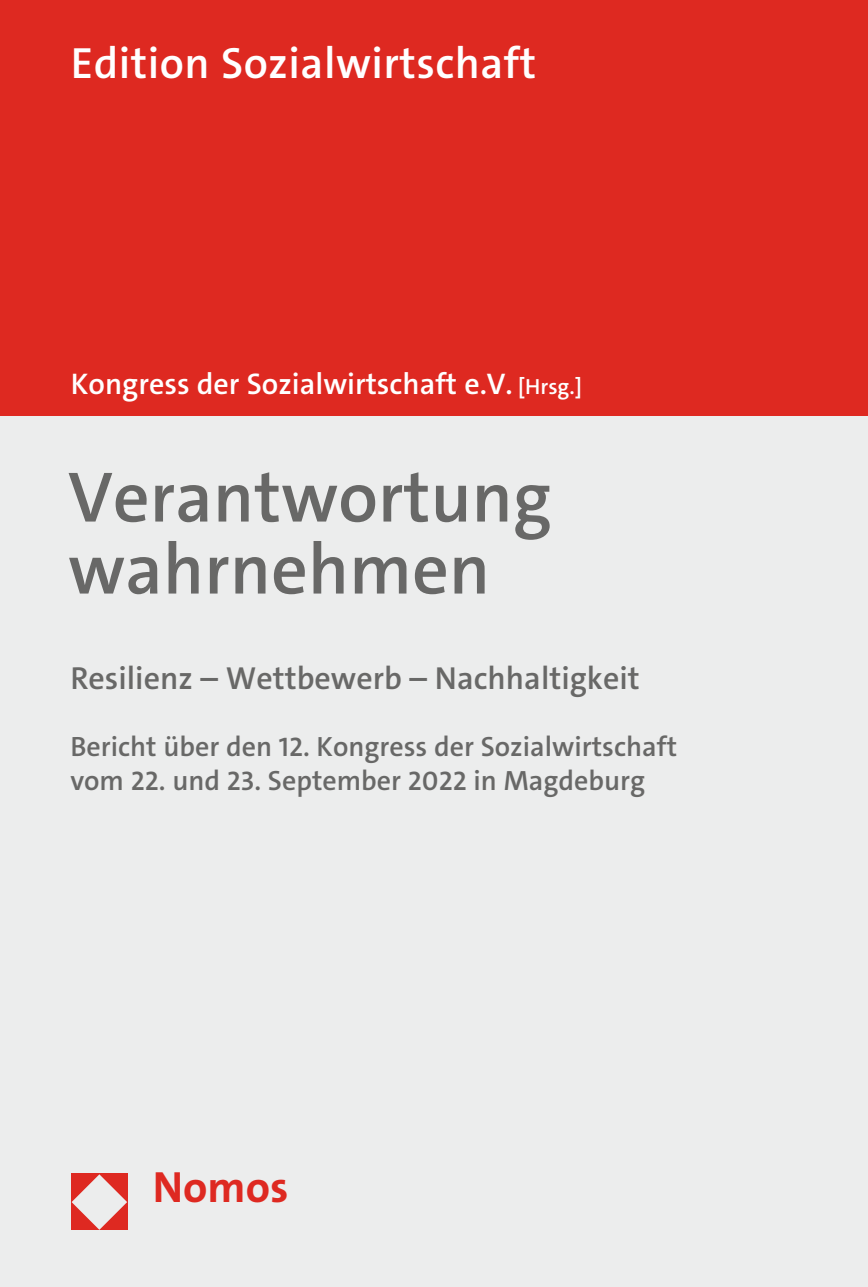
<style>
.page{position:relative;width:868px;height:1287px;background:#fff}
.page>*{position:absolute;margin:0;border:0;box-sizing:border-box;transform-origin:0 0}
.t1{font:600 72px/72px "The Sans C5";color:#686867}
.t2{font:600 44px "The Sans C5";letter-spacing:.01em;color:#fff}
.t3{font:700 44px "The Sans C5";color:#de2921}
.t4{font:600 32px "The Sans C5";color:#686867}
.t5{font:600 30px "The Sans C5";color:#fff}
.t6{font:600 28px/33.6px "The Sans C5";color:#686867}
.s1{font-style:inherit}
.s2{font-size:22px}
</style>
<div class="page">
<div style="left:0;top:0;width:867px;height:417px;background:#de2921"></div>
<div style="left:0;top:417px;width:867px;height:870px;background:#eceded"></div>
<div style="left:71px;top:1174px;width:57px;height:56px;background:#de2921"></div>
<svg style="left:72px;top:1174px;width:55px;height:56px"></svg>
<h2 class="t2" style="left:71px;top:35px;width:467px"><span class="s1">E</span>dition Sozialwirtschaft</h2>
<p class="t5" style="left:71px;top:365px;width:512px">Kongress der Sozialwirtschaft e.V. <span class="s2">[Hrsg.]</span></p>
<h1 class="t1" style="left:68px;top:462px;width:485px">Verantwortung wahrnehmen</h1>
<p class="t4" style="left:70px;top:657px;width:571px">Resilienz – Wettbewerb – Nachhaltigkeit</p>
<p class="t6" style="left:70px;top:730px;width:608px">Bericht über den 12. Kongress der Sozialwirtschaft vom 22. und 23. September 2022 in Magdeburg</p>
<h2 class="t3" style="left:153px;top:1159px;width:137px">Nomos</h2>
</div>
